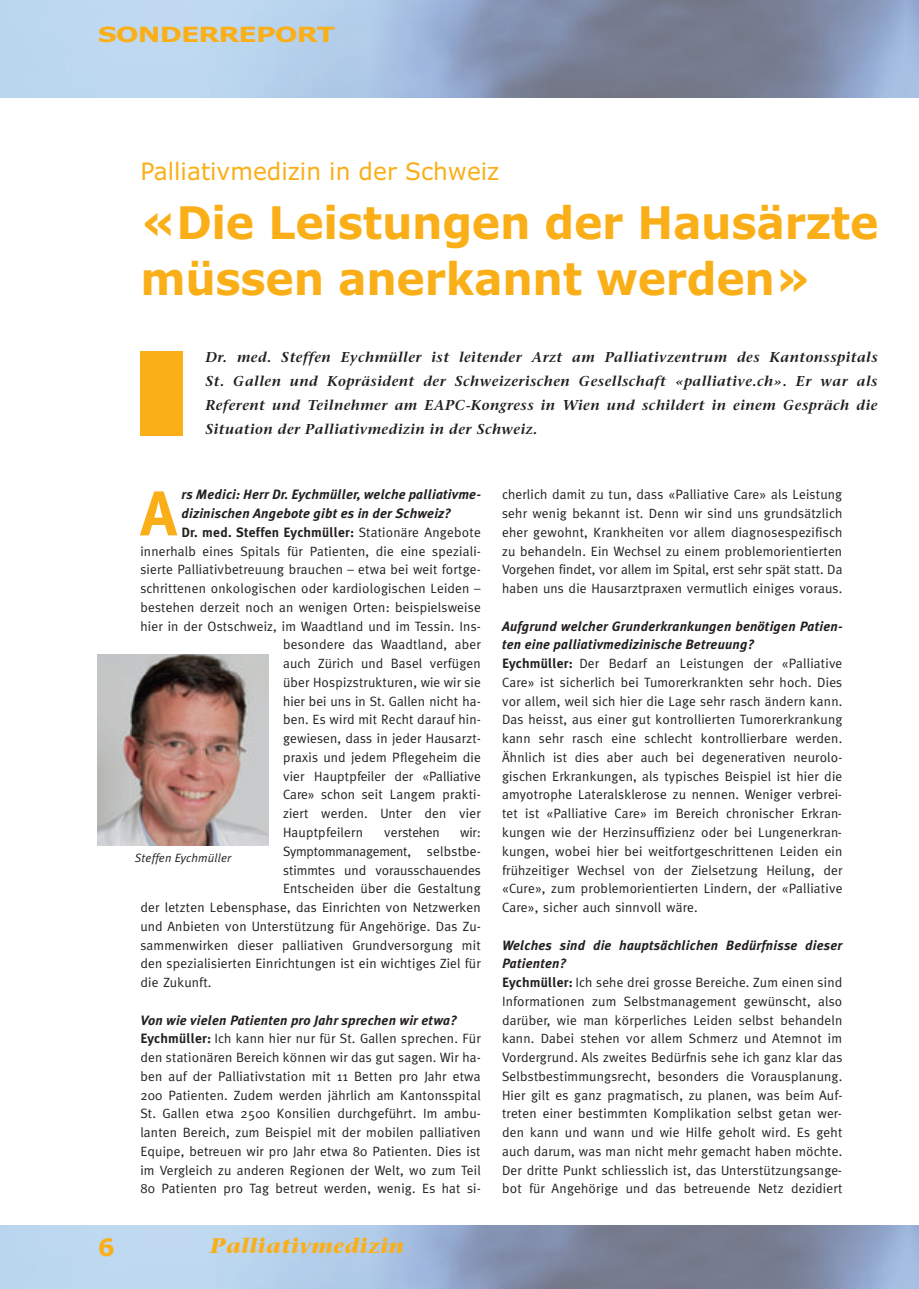
<style>
.page{position:relative;width:919px;height:1289px;background:#fff}
.page>*{position:absolute;margin:0;border:0;box-sizing:border-box;transform-origin:0 0}
.t1{font:700 63px "Meta Plus";color:#faaf18}
.t2{font:700 45px/56.2px "Verdana";letter-spacing:-.005em;color:#faaf18;scale:.95 1}
.t3{font:24px "Verdana";color:#faaf18}
.t4{font:700 24px "Verdana";color:#faaf18}
.t5{font:italic 700 21px "Stone Serif";letter-spacing:.02em;color:#faaf18}
.t6{font:700 21px "Verdana";letter-spacing:-.035em;color:#faaf18;scale:1.28 1}
.t7{font:italic 600 14.25px/24px "Stone Serif";letter-spacing:.03em;color:#231f20;text-align:justify}
.t8{font:13.5px/18.8px "Meta Plus";letter-spacing:.015em;color:#231f20}
.t9{font:italic 700 13.5px "Meta Plus";letter-spacing:.015em;color:#231f20}
.t10{font:700 13.5px "Meta Plus";letter-spacing:.015em;color:#231f20}
.t11{font:13.5px "Meta Plus";letter-spacing:-.015em;color:#231f20}
.t12{font:italic 12px "Meta Plus Normal";letter-spacing:.015em;color:#231f20}
.s1{font-weight:400}
.s2{font-weight:700;font-style:italic}
.s3{font-weight:700}
</style>
<div class="page">
<svg style="left:0;top:0;width:906px;height:98px"></svg>
<svg style="left:0;top:1225px;width:906px;height:63px"></svg>
<div style="left:140px;top:351px;width:43px;height:84px;background:#faaf18"></div>
<img style="left:98px;top:654px;width:170px;height:191px">
<h3 class="t6" style="left:98px;top:26px;width:187px">SONDERREPORT</h3>
<h3 class="t3" style="left:140px;top:158px;width:360px">Palliativmedizin in der Schweiz</h3>
<h2 class="t2" style="left:140px;top:198px;width:778px">«Die Leistungen der Hausärzte müssen anerkannt werden»</h2>
<p class="t7" style="left:205px;top:346px;width:673px">Dr. med. Steffen Eychmüller ist leitender Arzt am Palliativzentrum des Kantonsspitals St. Gallen und Kopräsident der Schweizerischen Gesellschaft «palliative.ch». Er war als Referent und Teilnehmer am EAPC-Kongress in Wien und schildert in einem Gespräch die Situation der Palliativmedizin in der Schweiz.</p>
<h3 class="t4" style="left:98px;top:1237px;width:19px">6</h3>
<p class="t9" style="left:181px;top:489px;width:301px">rs Medici: Herr Dr. Eychmüller, welche palliativme-</p>
<p class="t9" style="left:181px;top:508px;width:271px">dizinischen Angebote gibt es in der Schweiz?</p>
<p class="t10" style="left:181px;top:527px;width:301px">Dr. med. Steffen Eychmüller: <span class="s1">Stationäre Angebote</span></p>
<p class="t8" style="left:140px;top:542px;width:342px">innerhalb eines Spitals für Patienten, die eine speziali-</p>
<p class="t8" style="left:140px;top:561px;width:342px">sierte Palliativbetreuung brauchen – etwa bei weit fortge-</p>
<p class="t8" style="left:140px;top:580px;width:342px">schrittenen onkologischen oder kardiologischen Leiden –</p>
<p class="t8" style="left:140px;top:599px;width:342px">bestehen derzeit noch an wenigen Orten: beispielsweise</p>
<p class="t8" style="left:140px;top:617px;width:342px">hier in der Ostschweiz, im Waadtland und im Tessin. Ins-</p>
<p class="t8" style="left:283px;top:636px;width:199px">besondere das Waadtland, aber</p>
<p class="t8" style="left:283px;top:655px;width:199px">auch Zürich und Basel verfügen</p>
<p class="t8" style="left:283px;top:674px;width:199px">über Hospizstrukturen, wie wir sie</p>
<p class="t8" style="left:283px;top:692px;width:199px">hier bei uns in St. Gal len nicht ha-</p>
<p class="t8" style="left:283px;top:711px;width:199px">ben. Es wird mit Recht darauf hin-</p>
<p class="t8" style="left:283px;top:730px;width:199px">gewiesen, dass in jeder Haus arzt-</p>
<p class="t8" style="left:283px;top:749px;width:199px">praxis und jedem Pflegeheim die</p>
<p class="t8" style="left:283px;top:767px;width:199px">vier Hauptpfeiler der «Palliative</p>
<p class="t8" style="left:283px;top:786px;width:199px">Care» schon seit Langem prakti-</p>
<p class="t8" style="left:283px;top:805px;width:199px">ziert werden. Unter den vier</p>
<p class="t8" style="left:283px;top:824px;width:81px">Hauptpfeilern</p>
<p class="t11" style="left:384px;top:827px;width:57px">verstehen</p>
<p class="t8" style="left:460px;top:824px;width:22px">wir:</p>
<p class="t11" style="left:283px;top:845px;width:199px">Symptommanagement, selbstbe-</p>
<p class="t8" style="left:283px;top:861px;width:199px">stimmtes und vorausschauendes</p>
<p class="t8" style="left:283px;top:880px;width:199px">Entscheiden über die Gestaltung</p>
<p class="t8" style="left:140px;top:899px;width:342px">der letzten Lebens phase, das Einrichten von Netzwerken</p>
<p class="t8" style="left:140px;top:917px;width:342px">und Anbieten von Unterstützung für Angehörige. Das Zu-</p>
<p class="t8" style="left:140px;top:936px;width:342px">sammenwirken dieser palliativen Grundversorgung mit</p>
<p class="t8" style="left:140px;top:955px;width:342px">den spezialisierten Einrichtungen ist ein wichtiges Ziel für</p>
<p class="t8" style="left:140px;top:974px;width:73px">die Zukunft.</p>
<p class="t8" style="left:140px;top:1011px;width:342px"><span class="s2">Von wie vielen Patienten pro Jahr sprechen wir etwa?<br></span><span class="s3">Eychmüller:</span> Ich kann hier nur für St. Gallen sprechen. Für den stationären Bereich können wir das gut sagen. Wir ha&shy;ben auf der Palliativstation mit 11 Betten pro Jahr etwa 200 Patienten. Zudem werden jährlich am Kantonsspital St. Gallen etwa 2500 Konsilien durchgeführt. Im ambu&shy;lanten Bereich, zum Beispiel mit der mobilen palliativen Equipe, betreuen wir pro Jahr etwa 80 Patienten. Dies ist im Vergleich zu anderen Regionen der Welt, wo zum Teil 80 Patienten pro Tag betreut werden, wenig. Es hat si-</p>
<h1 class="t1" style="left:140px;top:489px;width:38px">A</h1>
<p class="t12" style="left:135px;top:852px;width:98px">Steffen Eychmüller</p>
<h3 class="t5" style="left:210px;top:1237px;width:195px">Palliativmedizin</h3>
<p class="t8" style="left:502px;top:486px;width:342px;text-align:justify">cherlich damit zu tun, dass «Palliative Care» als Leistung sehr wenig bekannt ist. Denn wir sind uns grundsätzlich eher gewohnt, Krankheiten vor allem diagnosespezifisch zu behandeln. Ein Wechsel zu einem problemorientierten Vorgehen findet, vor allem im Spital, erst sehr spät statt. Da haben uns die Hausarztpraxen vermutlich einiges voraus.</p>
<p class="t8" style="left:502px;top:617px;width:342px"><span class="s2">Aufgrund welcher Grunderkrankungen benötigen Patien&shy;ten eine palliativmedizinische Betreuung?<br></span><span class="s3">Eychmüller:</span> Der Bedarf an Leistungen der «Palliative Care» ist sicherlich bei Tumorerkrankten sehr hoch. Dies vor allem, weil sich hier die Lage sehr rasch ändern kann.<br>Das heisst, aus einer gut kontrollierten Tumorerkrankung kann sehr rasch eine schlecht kontrollierbare werden.<br>Ähnlich ist dies aber auch bei degenerativen neurolo - gischen Erkrankungen, als typisches Beispiel ist hier die amyotrophe Lateralsklerose zu nennen. Weniger verbrei&shy;tet ist «Palliative Care» im Bereich chronischer Erkran&shy;kungen wie der Herzinsuffizienz oder bei Lungenerkran&shy;kungen, wobei hier bei weitfortgeschrittenen Leiden ein frühzeitiger Wechsel von der Zielsetzung Heilung, der «Cure», zum problemorientierten Lindern, der «Palliative Care», sicher auch sinnvoll wäre.</p>
<p class="t8" style="left:502px;top:936px;width:342px"><span class="s2">Welches sind die hauptsächlichen Bedürfnisse dieser Patienten?<br></span><span class="s3">Eychmüller:</span> Ich sehe drei grosse Bereiche. Zum einen sind Informationen zum Selbstmanagement gewünscht, also darüber, wie man körperliches Leiden selbst behandeln kann. Dabei stehen vor allem Schmerz und Atemnot im Vordergrund. Als zweites Bedürfnis sehe ich ganz klar das Selbstbestimmungsrecht, besonders die Vorausplanung.<br>Hier gilt es ganz pragmatisch, zu planen, was beim Auf&shy;treten einer bestimmten Komplikation selbst getan wer&shy;den kann und wann und wie Hilfe geholt wird. Es geht auch darum, was man nicht mehr gemacht haben möchte.<br>Der dritte Punkt schliesslich ist, das Unterstützungsange&shy;bot für Angehörige und das betreuende Netz dezidiert</p>
</div>
